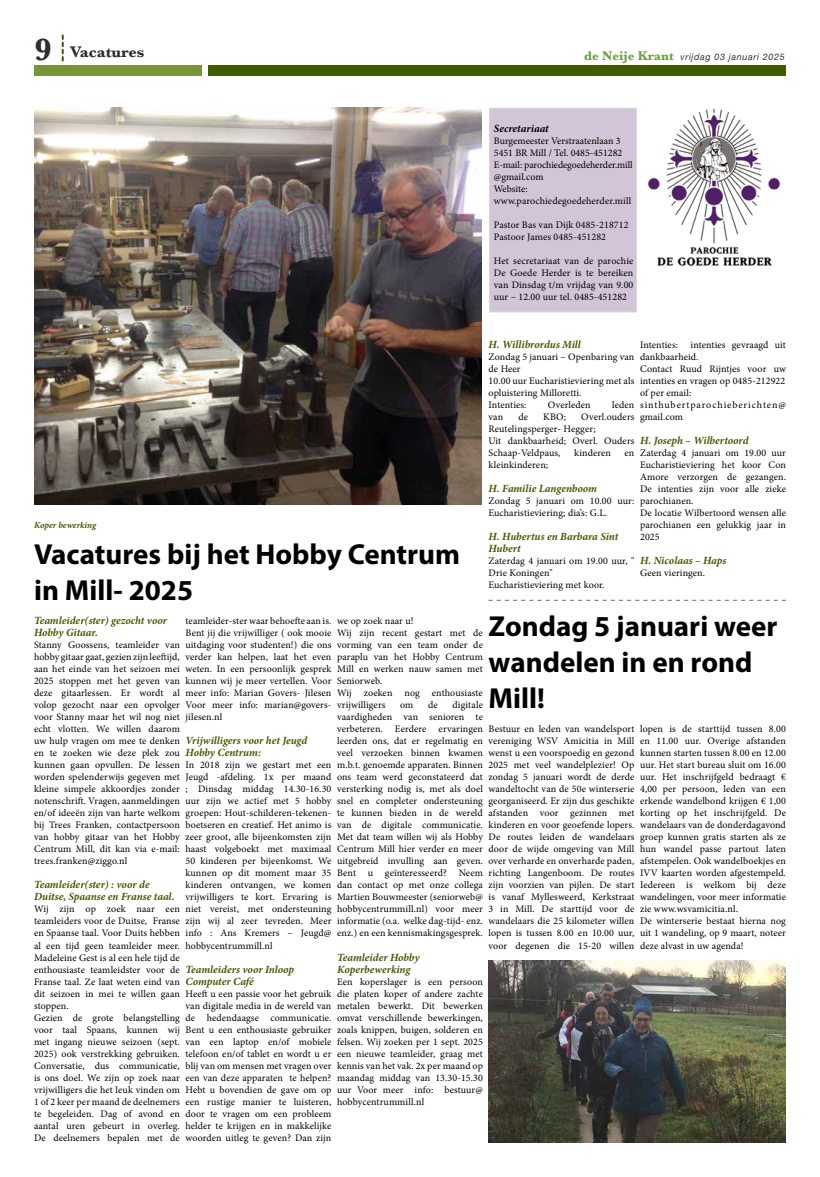
<style>
.page{position:relative;width:820px;height:1177px;background:#fff}
.page>*{position:absolute;margin:0;border:0;box-sizing:border-box;transform-origin:0 0}
.t1{font:700 29px/36px "Myriad Pro";color:#000}
.t2{font:700 16px "Baskerville";color:#302d2b}
.t3{font:italic 700 11px/12px "Minion Pro";letter-spacing:-.005em;color:#425a00}
.t4{font:italic 700 11px "Minion Pro";color:#000}
.t5{font:10px/12px "Minion Pro";letter-spacing:.01em;color:#000}
.t6{font:italic 9px "Helvetica Neue";letter-spacing:.07em;color:#34302e}
.t7{font:italic 700 9px "Minion Pro";color:#425a00}
.s1{font-size:32px}
.s2{font-family:"Baskerville";font-weight:700;font-style:normal;font-size:13px;color:#6e9e43}
</style>
<div class="page">
<div style="left:34px;top:65px;width:167px;height:11px;background:#77953a"></div>
<div style="left:208px;top:65px;width:577px;height:11px;background:#425a00"></div>
<svg style="left:62px;top:35px;width:2px;height:26px"></svg>
<div style="left:489px;top:108px;width:147px;height:204px;background:#d1c5d7"></div>
<img style="left:647px;top:108px;width:134px;height:159px">
<svg style="left:488px;top:600px;width:297px;height:1px"></svg>
<img style="left:488px;top:960px;width:297px;height:182px">
<img style="left:34px;top:108px;width:447px;height:396px">
<h2 class="t2" style="left:34px;top:41px;width:112px"><span class="s1">9</span> Vacatures</h2>
<p class="t6" style="left:584px;top:50px;width:202px"><span class="s2">de Neije Krant</span> vrijdag 03 januari 2025</p>
<p class="t4" style="left:493px;top:121px;width:56px">Secretariaat</p>
<p class="t5" style="left:493px;top:135px;width:140px">Burgemeester Verstraatenlaan 3<br>5451 BR Mill / Tel. 0485-451282<br>E-mail: parochiedegoedeherder.mill @gmail.com<br>Website: www.parochiedegoedeherder.mill</p>
<p class="t5" style="left:493px;top:219px;width:136px">Pastor Bas van Dijk 0485-218712<br>Pastoor James 0485-451282</p>
<p class="t5" style="left:493px;top:255px;width:141px;text-align:justify">Het secretariaat van de parochie De Goede Herder is te bereiken van Dinsdag t/m vrijdag van 9.00 uur – 12.00 uur tel. 0485-451282</p>
<p class="t3" style="left:488px;top:338px;width:94px">H. Willibrordus Mill</p>
<p class="t5" style="left:488px;top:351px;width:147px">Zondag 5 januari – Openbaring van de Heer<br>10.00 uur Eucharistieviering met als opluistering Milloretti.<br>Intenties:</p>
<p class="t5" style="left:639px;top:339px;width:147px">Intenties: intenties gevraagd uit dankbaarheid.<br>Contact Ruud Rijntjes voor uw intenties en vragen op 0485-212922 of per email: sinthubertparochieberichten@ gmail.com</p>
<p class="t3" style="left:639px;top:434px;width:110px">H. Joseph – Wilbertoord</p>
<p class="t5" style="left:639px;top:447px;width:147px">Zaterdag 4 januari om 19.00 uur<br>Eucharistieviering het koor Con<br>Amore verzorgen de gezangen.<br>De intenties zijn voor alle zieke parochianen.<br>De locatie Wilbertoord wensen alle parochianen een gelukkig jaar in<br>2025</p>
<p class="t3" style="left:639px;top:554px;width:88px">H. Nicolaas – Haps</p>
<p class="t5" style="left:639px;top:567px;width:66px">Geen vieringen.</p>
<h1 class="t1" style="left:488px;top:607px;width:290px">Zondag 5 januari weer wandelen in en rond<br>Mill!</h1>
<p class="t5" style="left:488px;top:723px;width:147px;text-align:justify">Bestuur en leden van wandelsport vereniging WSV Amicitia in Mill wenst u een voorspoedig en gezond 2025 met veel wandelplezier! Op zondag 5 januari wordt de derde wandeltocht van de 50e winterserie georganiseerd. Er zijn dus geschikte afstanden voor gezinnen met kinderen en voor geoefende lopers.<br>De routes leiden de wandelaars door de wijde omgeving van Mill over verharde en onverharde paden, richting Langenboom. De routes zijn voorzien van pijlen. De start is vanaf Myllesweerd, Kerkstraat 3 in Mill. De starttijd voor de wandelaars die 25 kilometer willen lopen is tussen 8.00 en 10.00 uur, voor degenen die 15-20 willen</p>
<p class="t5" style="left:639px;top:723px;width:147px">lopen is de starttijd tussen 8.00 en 11.00 uur. Overige afstanden kunnen starten tussen 8.00 en 12.00 uur. Het start bureau sluit om 16.00 uur. Het inschrijfgeld bedraagt €<br>4,00 per persoon, leden van een erkende wandelbond krijgen € 1,00 korting op het inschrijfgeld. De wandelaars van de donderdagavond groep kunnen gratis starten als ze hun wandel passe partout laten afstempelen. Ook wandelboekjes en<br>IVV kaarten worden afgestempeld.<br>Iedereen is welkom bij deze wandelingen, voor meer informatie zie www.wsvamicitia.nl.<br>De winterserie bestaat hierna nog uit 1 wandeling, op 9 maart, noteer deze alvast in uw agenda!</p>
<p class="t5" style="left:547px;top:399px;width:44px">Overleden</p>
<p class="t5" style="left:612px;top:399px;width:24px">leden</p>
<p class="t5" style="left:488px;top:411px;width:16px">van</p>
<p class="t5" style="left:518px;top:411px;width:11px">de</p>
<p class="t5" style="left:543px;top:411px;width:24px">KBO;</p>
<p class="t5" style="left:488px;top:411px;width:147px;text-indent:93px">Overl.ouders<br>Reutelingsperger- Hegger;<br>Uit dankbaarheid; Overl. Ouders<br>Schaap-Veldpaus,</p>
<p class="t5" style="left:574px;top:447px;width:38px">kinderen</p>
<p class="t5" style="left:624px;top:447px;width:11px">en</p>
<p class="t5" style="left:488px;top:459px;width:61px">kleinkinderen;</p>
<p class="t3" style="left:488px;top:482px;width:110px">H. Familie Langenboom</p>
<p class="t5" style="left:488px;top:495px;width:147px">Zondag 5 januari om 10.00 uur:<br>Eucharistieviering; dia’s: G.L.</p>
<p class="t3" style="left:488px;top:530px;width:131px">H. Hubertus en Barbara Sint<br>Hubert</p>
<p class="t5" style="left:488px;top:555px;width:147px">Zaterdag 4 januari om 19.00 uur, "<br>Drie Koningen"<br>Eucharistieviering met koor.</p>
<p class="t7" style="left:34px;top:519px;width:64px">Koper bewerking</p>
<h1 class="t1" style="left:34px;top:535px;width:427px">Vacatures bij het Hobby Centrum in Mill- 2025</h1>
<p class="t3" style="left:34px;top:614px;width:134px">Teamleider(ster) gezocht voor<br>Hobby Gitaar.</p>
<p class="t5" style="left:34px;top:639px;width:147px;text-align:justify">Stanny Goossens, teamleider van hobby gitaar gaat, gezien zijn leeftijd, aan het einde van het seizoen mei 2025 stoppen met het geven van deze gitaarlessen. Er wordt al volop gezocht naar een opvolger voor Stanny maar het wil nog niet echt vlotten. We willen daarom uw hulp vragen om mee te denken en te zoeken wie deze plek zou kunnen gaan opvullen. De lessen worden spelenderwijs gegeven met kleine simpele akkoordjes zonder notenschrift. Vragen, aanmeldingen en/of ideeën zijn van harte welkom bij Trees Franken, contactpersoon van hobby gitaar van het Hobby Centrum Mill, dit kan via e-mail: trees.franken@ziggo.nl</p>
<p class="t3" style="left:34px;top:878px;width:142px">Teamleider(ster) : voor de<br>Duitse, Spaanse en Franse taal.</p>
<p class="t5" style="left:34px;top:903px;width:147px">Wij zijn op zoek naar een teamleiders voor de Duitse, Franse en Spaanse taal. Voor Duits hebben al een tijd geen teamleider meer.<br>Madeleine Gest is al een hele tijd de enthousiaste teamleidster voor de<br>Franse taal. Ze laat weten eind van dit seizoen in mei te willen gaan stoppen.<br>Gezien de grote belangstelling voor taal Spaans, kunnen wij met ingang nieuwe seizoen (sept.<br>2025) ook verstrekking gebruiken.<br>Conversatie, dus communicatie, is ons doel. We zijn op zoek naar vrijwilligers die het leuk vinden om<br>1 of 2 keer per maand de deelnemers te begeleiden. Dag of avond en aantal uren gebeurt in overleg.<br>De deelnemers bepalen met de</p>
<p class="t5" style="left:337px;top:615px;width:147px">we op zoek naar u!<br>Wij zijn recent gestart met de vorming van een team onder de paraplu van het Hobby Centrum<br>Mill en werken nauw samen met<br>Seniorweb.<br>Wij zoeken nog enthousiaste vrijwilligers</p>
<p class="t5" style="left:185px;top:615px;width:147px;text-align:justify">teamleider-ster waar behoefte aan is.<br>Bent jij die vrijwilliger ( ook mooie uitdaging voor studenten!) die ons verder kan helpen, laat het even weten. In een persoonlijk gesprek kunnen wij je meer vertellen. Voor meer info: Marian Govers- Jilesen Voor meer info: marian@govers&shy;jilesen.nl</p>
<p class="t3" style="left:185px;top:734px;width:123px">Vrijwilligers voor het Jeugd<br>Hobby Centrum:</p>
<p class="t5" style="left:185px;top:759px;width:147px;text-align:justify">In 2018 zijn we gestart met een Jeugd -afdeling. 1x per maand ; Dinsdag middag 14.30-16.30 uur zijn we actief met 5 hobby groepen: Hout-schilderen-tekenen&shy;boetseren en creatief. Het animo is zeer groot, alle bijeenkomsten zijn haast volgeboekt met maximaal 50 kinderen per bijeenkomst. We kunnen op dit moment maar 35 kinderen ontvangen, we komen vrijwilligers te kort. Ervaring is niet vereist, met ondersteuning zijn wij al zeer tevreden. Meer info : Ans Kremers – Jeugd@ hobbycentrummill.nl</p>
<p class="t3" style="left:185px;top:962px;width:110px">Teamleiders voor Inloop<br>Computer Café</p>
<p class="t5" style="left:185px;top:987px;width:147px;text-align:justify">Heeft u een passie voor het gebruik van digitale media in de wereld van de hedendaagse communicatie.<br>Bent u een enthousiaste gebruiker van een laptop en/of mobiele telefoon en/of tablet en wordt u er blij van om mensen met vragen over een van deze apparaten te helpen?<br>Hebt u bovendien de gave om op een rustige manier te luisteren, door te vragen om een probleem helder te krijgen en in makkelijke woorden uitleg te geven? Dan zijn</p>
<p class="t5" style="left:337px;top:699px;width:147px;text-align:justify;text-indent:115px">digitale vaardigheden van senioren te verbeteren. Eerdere ervaringen leerden ons, dat er regelmatig en veel verzoeken binnen kwamen m.b.t. genoemde apparaten. Binnen ons team werd geconstateerd dat versterking nodig is, met als doel snel en completer ondersteuning te kunnen bieden in de wereld van de digitale communicatie.<br>Met dat team willen wij als Hobby Centrum Mill hier verder en meer uitgebreid invulling aan geven.<br>Bent u geïnteresseerd? Neem dan contact op met onze collega Martien Bouwmeester (seniorweb@ hobbycentrummill.nl) voor meer informatie (o.a. welke dag-tijd- enz. enz.) en een kennismakingsgesprek.</p>
<p class="t3" style="left:337px;top:950px;width:84px">Teamleider Hobby<br>Koperbewerking</p>
<p class="t5" style="left:337px;top:975px;width:147px;text-align:justify">Een koperslager is een persoon die platen koper of andere zachte metalen bewerkt. Dit bewerken omvat verschillende bewerkingen, zoals knippen, buigen, solderen en felsen. Wij zoeken per 1 sept. 2025 een nieuwe teamleider, graag met kennis van het vak. 2x per maand op maandag middag van 13.30-15.30 uur Voor meer info: bestuur@ hobbycentrummill.nl</p>
<p class="t5" style="left:400px;top:699px;width:15px">om</p>
<p class="t5" style="left:428px;top:699px;width:11px">de</p>
</div>
